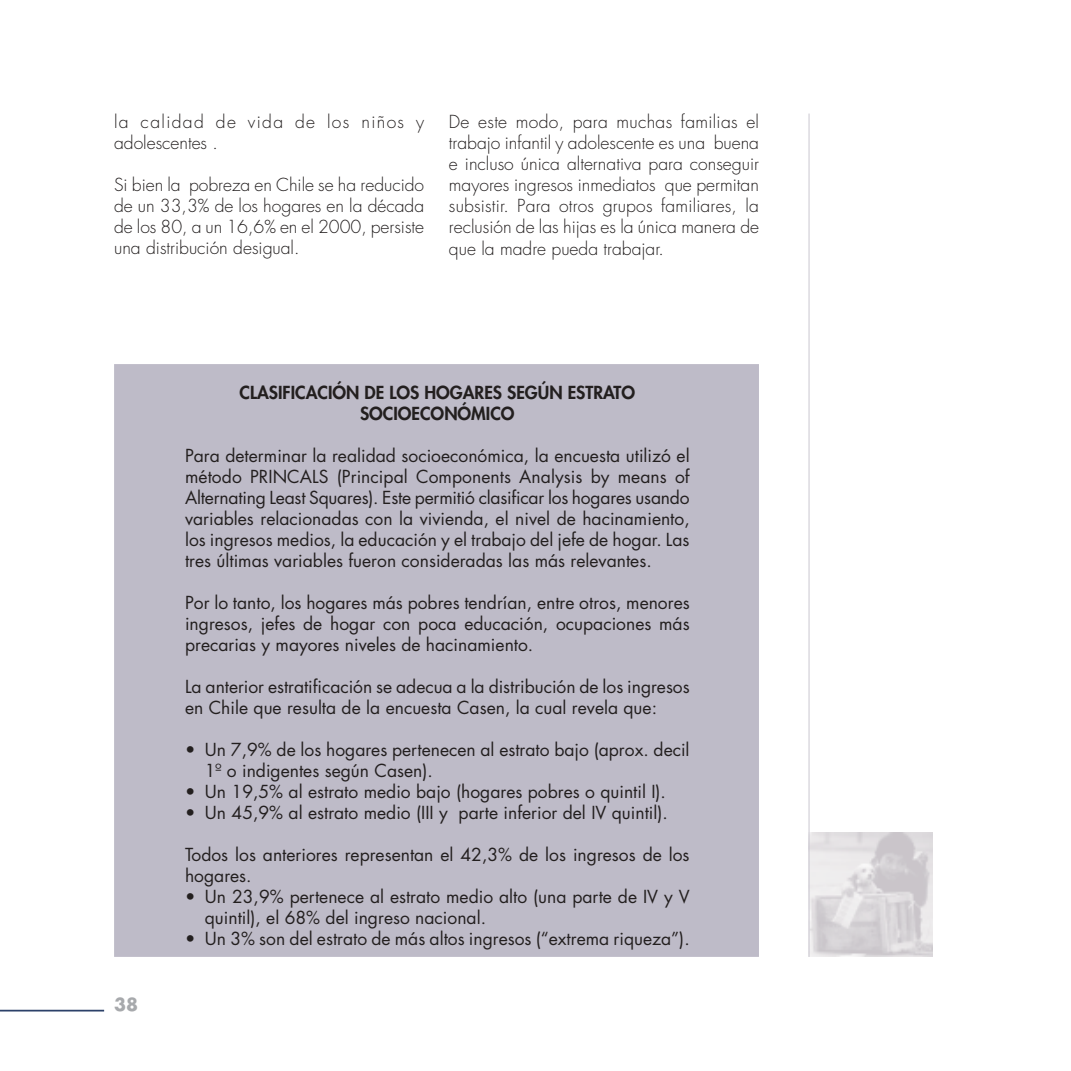
<style>
.page{position:relative;width:1071px;height:1071px;background:#fff}
.page>*{position:absolute;margin:0;border:0;box-sizing:border-box;transform-origin:0 0}
.t1{font:17.5px/21px "Futura";color:#231f1f}
.t2{font:300 17.5px/21.2px "Futura";color:#231f1f;text-align:justify}
.t3{font:800 17.5px/21px "Futura";color:#231f1f;text-align:center}
.t4{font:300 17.5px/21px "Futura";letter-spacing:.075em;color:#231f1f}
.t5{font:700 17.5px "Futura";color:#a7a9ac}
</style>
<div class="page">
<div style="left:114px;top:364px;width:645px;height:593px;background:#bebbc8"></div>
<img style="left:810px;top:833px;width:123px;height:124px">
<hr style="left:809px;top:114px;width:1px;height:843px;background:#cac7d1">
<hr style="left:0;top:1010px;width:104px;height:2px;background:#2c4169">
<p class="t4" style="left:114px;top:112px;width:312px">la calidad de vida de los niños y adolescentes .</p>
<p class="t2" style="left:114px;top:175px;width:312px">Si bien la pobreza en Chile se ha reducido de un 33,3% de los hogares en la década de los 80, a un 16,6% en el 2000, persiste una distribución desigual.</p>
<p class="t2" style="left:449px;top:112px;width:312px">De este modo, para muchas familias el trabajo infantil y adolescente es una buena e incluso única alternativa para conseguir mayores ingresos inmediatos que permitan subsistir. Para otros grupos familiares, la reclusión de las hijas es la única manera de que la madre pueda trabajar.</p>
<p class="t5" style="left:114px;top:997px;width:26px">38</p>
<p class="t3" style="left:240px;top:384px;width:397px">CLASIFICACIÓN DE LOS HOGARES SEGÚN ESTRATO<br>SOCIOECONÓMICO</p>
<p class="t1" style="left:185px;top:447px;width:506px;text-align:justify">Para determinar la realidad socioeconómica, la encuesta utilizó el método PRINCALS (Principal Components Analysis by means of Alternating Least Squares). Este permitió clasificar los hogares usando variables relacionadas con la vivienda, el nivel de hacinamiento, los ingresos medios, la educación y el trabajo del jefe de hogar. Las tres últimas variables fueron consideradas las más relevantes.</p>
<p class="t1" style="left:185px;top:594px;width:506px;text-align:justify">Por lo tanto, los hogares más pobres tendrían, entre otros, menores ingresos, jefes de hogar con poca educación, ocupaciones más precarias y mayores niveles de hacinamiento.</p>
<p class="t1" style="left:185px;top:678px;width:506px">La anterior estratificación se adecua a la distribución de los ingresos en Chile que resulta de la encuesta Casen, la cual revela que:</p>
<p class="t1" style="left:205px;top:741px;width:486px;text-indent:-20px">• Un 7,9% de los hogares pertenecen al estrato bajo (aprox. decil<br>1º o indigentes según Casen).</p>
<p class="t1" style="left:185px;top:783px;width:482px">• Un 19,5% al estrato medio bajo (hogares pobres o quintil I).</p>
<p class="t1" style="left:185px;top:804px;width:484px">• Un 45,9% al estrato medio (III y parte inferior del IV quintil).</p>
<p class="t1" style="left:185px;top:846px;width:506px">Todos los anteriores representan el 42,3% de los ingresos de los hogares.</p>
<p class="t1" style="left:205px;top:888px;width:486px;text-indent:-20px">• Un 23,9% pertenece al estrato medio alto (una parte de IV y V quintil), el 68% del ingreso nacional.</p>
<p class="t1" style="left:185px;top:930px;width:506px">• Un 3% son del estrato de más altos ingresos (“extrema riqueza”).</p>
</div>
